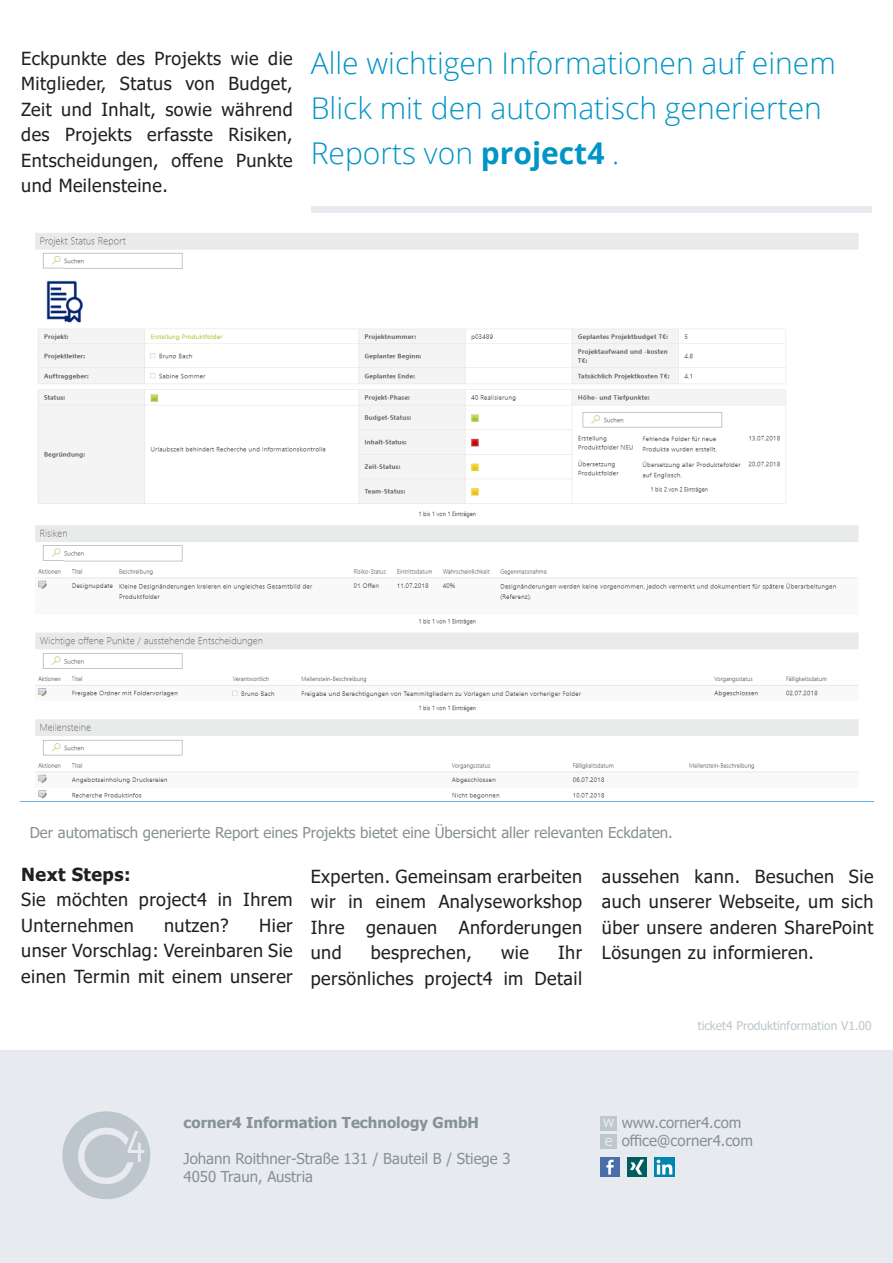
<style>
.page{position:relative;width:893px;height:1263px;background:#fff}
.page>*{position:absolute;margin:0;border:0;box-sizing:border-box;transform-origin:0 0}
.t1{font:300 30px/45px "Open Sans";color:#0094c7}
.t2{font:18px/25.5px "Tahoma";letter-spacing:.025em;color:#231f20;text-align:justify}
.t3{font:700 18px "Tahoma";letter-spacing:.025em;color:#231f20}
.t4{font:15px "Tahoma";color:#879196}
.t5{font:700 15px "Tahoma";color:#879196}
.t6{font:15px "Tahoma";color:#e7ebef}
.t7{font:12px "Tahoma";color:#bdc7cd}
.s1{font-weight:700}
</style>
<div class="page">
<div style="left:0;top:1050px;width:893px;height:213px;background:#e7ebef"></div>
<div style="left:311px;top:207px;width:561px;height:6px;background:#e7ebef"></div>
<svg style="left:62px;top:1111px;width:88px;height:88px"></svg>
<div style="left:600px;top:1116px;width:17px;height:15px;background:#bdc7cd"></div>
<div style="left:600px;top:1134px;width:17px;height:15px;background:#bdc7cd"></div>
<img style="left:600px;top:1157px;width:19px;height:19px">
<img style="left:628px;top:1157px;width:19px;height:19px">
<img style="left:655px;top:1157px;width:19px;height:19px">
<img style="left:35px;top:233px;width:824px;height:566px">
<p class="t2" style="left:21px;top:47px;width:273px">Eckpunkte des Projekts wie die Mitglieder, Status von Budget, Zeit und Inhalt, sowie während des Projekts erfasste Risiken, Entscheidungen, offene Punkte und Meilensteine.</p>
<p class="t1" style="left:311px;top:40px;width:527px">Alle wichtigen Informationen auf einem<br>Blick mit den automatisch generierten<br>Reports von <span class="s1">project4</span> .</p>
<p class="t4" style="left:30px;top:822px;width:645px">Der automatisch generierte Report eines Projekts bietet eine Übersicht aller relevanten Eckdaten.</p>
<p class="t3" style="left:21px;top:862px;width:111px">Next Steps:</p>
<p class="t2" style="left:21px;top:888px;width:273px">Sie möchten project4 in Ihrem<br>Unternehmen</p>
<p class="t2" style="left:164px;top:914px;width:66px">nutzen?</p>
<p class="t2" style="left:21px;top:914px;width:273px;text-indent:238px">Hier unser Vorschlag: Vereinbaren Sie einen Termin mit einem unserer</p>
<p class="t2" style="left:311px;top:864px;width:273px">Experten. Gemeinsam erarbeiten wir in einem Analyseworkshop Ihre genauen Anforderungen und</p>
<p class="t2" style="left:311px;top:941px;width:273px;text-align:right">Ihr<br>persönliches project4 im Detail</p>
<p class="t2" style="left:371px;top:941px;width:103px">besprechen,</p>
<p class="t2" style="left:501px;top:941px;width:29px">wie</p>
<p class="t2" style="left:602px;top:864px;width:273px">aussehen kann. Besuchen Sie auch unserer Webseite, um sich über unsere anderen SharePoint Lösungen zu informieren.</p>
<p class="t7" style="left:698px;top:1017px;width:176px">ticket4 Produktinformation V1.00</p>
<p class="t5" style="left:183px;top:1112px;width:297px">corner4 Information Technology GmbH</p>
<p class="t4" style="left:183px;top:1149px;width:329px">Johann Roithner-Straße 131 / Bauteil B / Stiege 3</p>
<p class="t4" style="left:183px;top:1167px;width:131px">4050 Traun, Austria</p>
<p class="t4" style="left:622px;top:1113px;width:121px">www.corner4.com</p>
<p class="t4" style="left:622px;top:1131px;width:133px">office@corner4.com</p>
<p class="t6" style="left:603px;top:1112px;width:13px">w</p>
<p class="t6" style="left:605px;top:1130px;width:9px">e</p>
</div>
